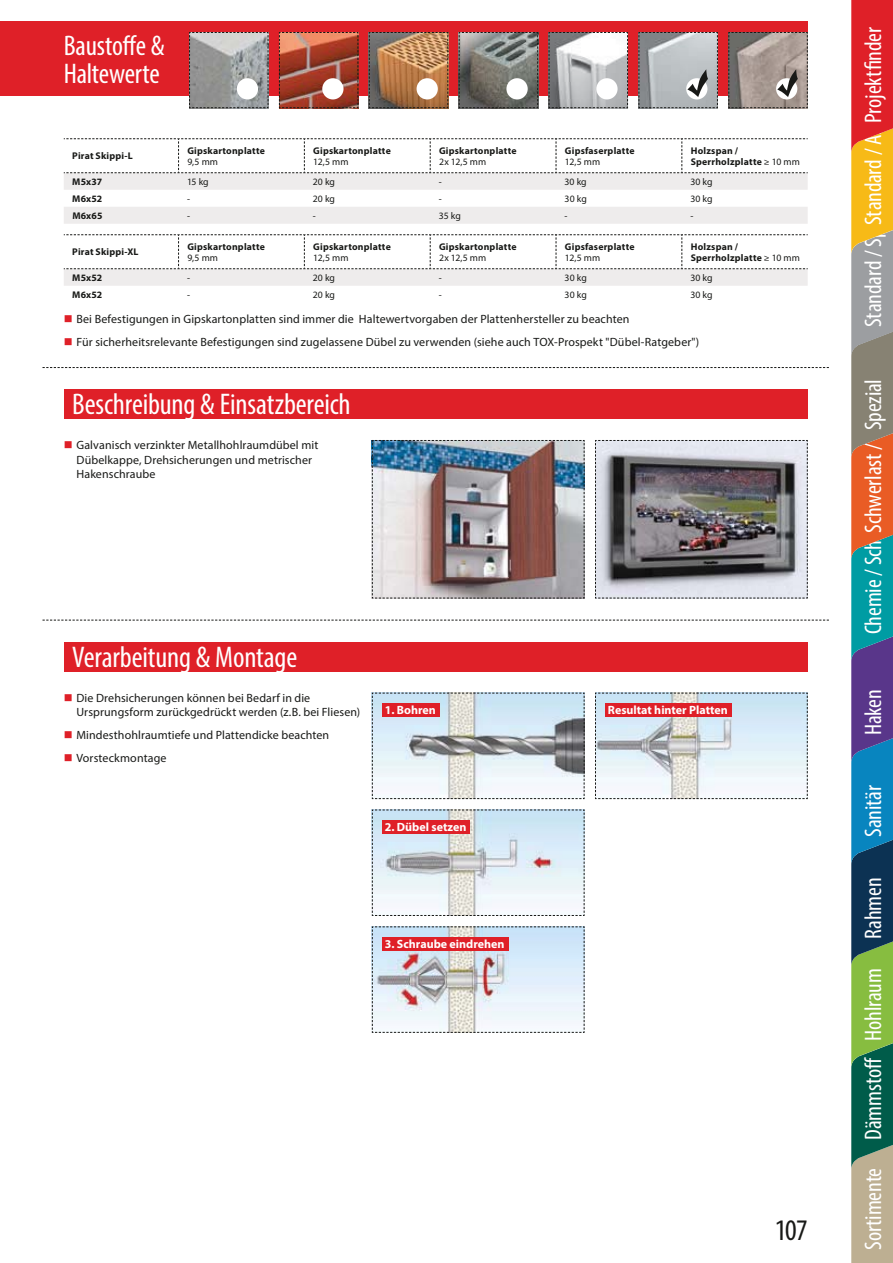
<style>
.page{position:relative;width:893px;height:1263px;background:#fff}
.page>*{position:absolute;margin:0;border:0;box-sizing:border-box;transform-origin:0 0}
.t1{font:condensed 30px "Myriad Pro";letter-spacing:-.005em;color:#fff}
.t2{font:condensed 30px "Myriad Pro";color:#181917}
.t3{font:condensed 28.5px/28.5px "Myriad Pro";letter-spacing:-.01em;color:#fff}
.t4{font:condensed 24px "Myriad Pro";letter-spacing:-.005em;color:#fff}
.t5{font:12px/14.4px "Myriad Pro";letter-spacing:.01em;color:#181917}
.t6{font:700 12px "Myriad Pro";color:#fff}
.t7{font:700 9.75px/11.7px "Myriad Pro";letter-spacing:.02em;color:#181917}
.t8{font:9.75px "Myriad Pro";color:#181917}
.s1{font-weight:400}
</style>
<div class="page">
<div style="left:0;top:21px;width:808px;height:75px;background:#df2028"></div>
<svg style="left:189px;top:32px;width:80px;height:76px;background:#9fa1a1"></svg>
<div style="left:237px;top:78px;width:21px;height:21px;background:#fff;border-radius:50%"></div>
<img style="left:279px;top:32px;width:80px;height:76px">
<div style="left:322px;top:78px;width:21px;height:21px;background:#fff;border-radius:50%"></div>
<svg style="left:368px;top:32px;width:80px;height:76px;background:#a57b57"></svg>
<div style="left:416px;top:78px;width:22px;height:21px;background:#fff;border-radius:50%"></div>
<svg style="left:458px;top:32px;width:80px;height:76px;background:#757772"></svg>
<div style="left:506px;top:78px;width:22px;height:21px;background:#fff;border-radius:50%"></div>
<svg style="left:548px;top:32px;width:80px;height:76px;background:#babcbd"></svg>
<div style="left:596px;top:78px;width:21px;height:21px;background:#fff;border-radius:50%"></div>
<svg style="left:851px;top:0;width:41px;height:1262px;background:#7b7766"></svg>
<img style="left:372px;top:440px;width:213px;height:159px">
<svg style="left:595px;top:440px;width:213px;height:159px;background:#8a898d"></svg>
<svg style="left:43px;top:367px;width:786px;height:1px"></svg>
<svg style="left:43px;top:620px;width:786px;height:1px"></svg>
<svg style="left:595px;top:692px;width:213px;height:107px"></svg>
<svg style="left:372px;top:692px;width:213px;height:107px"></svg>
<svg style="left:372px;top:926px;width:213px;height:107px"></svg>
<svg style="left:372px;top:809px;width:213px;height:107px"></svg>
<div style="left:64px;top:389px;width:744px;height:30px;background:#df2028"></div>
<div style="left:64px;top:642px;width:744px;height:29px;background:#df2028"></div>
<div style="left:383px;top:703px;width:57px;height:14px;background:#df2028"></div>
<div style="left:383px;top:820px;width:87px;height:14px;background:#df2028"></div>
<div style="left:383px;top:937px;width:126px;height:14px;background:#df2028"></div>
<div style="left:606px;top:703px;width:126px;height:14px;background:#df2028"></div>
<svg style="left:64px;top:138px;width:744px;height:86px"></svg>
<svg style="left:64px;top:234px;width:744px;height:52px"></svg>
<svg style="left:638px;top:32px;width:80px;height:76px;background:#abb0b2"></svg>
<svg style="left:728px;top:32px;width:80px;height:76px;background:#9b918c"></svg>
<h2 class="t3" style="left:64px;top:33px;width:102px">Baustoffe &amp;<br>Haltewerte</h2>
<p class="t7" style="left:72px;top:151px;width:62px">Pirat Skippi-L</p>
<p class="t7" style="left:187px;top:145px;width:79px">Gipskartonplatte</p>
<p class="t8" style="left:187px;top:158px;width:32px">9,5 mm</p>
<p class="t7" style="left:313px;top:145px;width:79px">Gipskartonplatte</p>
<p class="t8" style="left:313px;top:158px;width:37px">12,5 mm</p>
<p class="t7" style="left:439px;top:145px;width:79px">Gipskartonplatte</p>
<p class="t8" style="left:439px;top:158px;width:49px">2x 12,5 mm</p>
<p class="t7" style="left:565px;top:145px;width:71px">Gipsfaserplatte</p>
<p class="t8" style="left:565px;top:158px;width:37px">12,5 mm</p>
<p class="t7" style="left:691px;top:145px;width:111px">Holzspan /<br>Sperrholzplatte <span class="s1">≥ 10 mm</span></p>
<p class="t7" style="left:72px;top:177px;width:31px">M5x37</p>
<p class="t8" style="left:187px;top:178px;width:23px">15 kg</p>
<p class="t8" style="left:313px;top:178px;width:24px">20 kg</p>
<p class="t8" style="left:439px;top:178px;width:4px">-</p>
<p class="t8" style="left:564px;top:178px;width:24px">30 kg</p>
<p class="t8" style="left:690px;top:178px;width:24px">30 kg</p>
<p class="t7" style="left:72px;top:193px;width:32px">M6x52</p>
<p class="t8" style="left:187px;top:195px;width:4px">-</p>
<p class="t8" style="left:313px;top:195px;width:24px">20 kg</p>
<p class="t8" style="left:439px;top:195px;width:4px">-</p>
<p class="t8" style="left:564px;top:195px;width:24px">30 kg</p>
<p class="t8" style="left:690px;top:195px;width:24px">30 kg</p>
<p class="t7" style="left:72px;top:210px;width:32px">M6x65</p>
<p class="t8" style="left:187px;top:212px;width:4px">-</p>
<p class="t8" style="left:313px;top:212px;width:4px">-</p>
<p class="t8" style="left:439px;top:212px;width:24px">35 kg</p>
<p class="t8" style="left:565px;top:212px;width:4px">-</p>
<p class="t8" style="left:690px;top:212px;width:4px">-</p>
<p class="t7" style="left:72px;top:247px;width:68px">Pirat Skippi-XL</p>
<p class="t7" style="left:565px;top:241px;width:71px">Gipsfaserplatte</p>
<p class="t8" style="left:565px;top:254px;width:37px">12,5 mm</p>
<p class="t7" style="left:187px;top:241px;width:79px">Gipskartonplatte</p>
<p class="t8" style="left:187px;top:254px;width:32px">9,5 mm</p>
<p class="t7" style="left:313px;top:241px;width:79px">Gipskartonplatte</p>
<p class="t8" style="left:313px;top:254px;width:37px">12,5 mm</p>
<p class="t7" style="left:439px;top:241px;width:79px">Gipskartonplatte</p>
<p class="t8" style="left:439px;top:254px;width:49px">2x 12,5 mm</p>
<p class="t7" style="left:691px;top:241px;width:111px">Holzspan /<br>Sperrholzplatte <span class="s1">≥ 10 mm</span></p>
<p class="t7" style="left:72px;top:273px;width:31px">M5x52</p>
<p class="t8" style="left:187px;top:274px;width:4px">-</p>
<p class="t8" style="left:313px;top:274px;width:24px">20 kg</p>
<p class="t8" style="left:439px;top:274px;width:4px">-</p>
<p class="t8" style="left:564px;top:274px;width:24px">30 kg</p>
<p class="t8" style="left:690px;top:274px;width:24px">30 kg</p>
<p class="t7" style="left:72px;top:289px;width:32px">M6x52</p>
<p class="t8" style="left:187px;top:291px;width:4px">-</p>
<p class="t8" style="left:313px;top:291px;width:24px">20 kg</p>
<p class="t8" style="left:439px;top:291px;width:4px">-</p>
<p class="t8" style="left:564px;top:291px;width:24px">30 kg</p>
<p class="t8" style="left:690px;top:291px;width:24px">30 kg</p>
<p class="t5" style="left:77px;top:308px;width:624px;line-height:23px">Bei Befestigungen in Gipskartonplatten sind immer die Haltewertvorgaben der Plattenhersteller zu beachten<br>Für sicherheitsrelevante Befestigungen sind zugelassene Dübel zu verwenden (siehe auch TOX-Prospekt "Dübel-Ratgeber")</p>
<h1 class="t1" style="left:72px;top:393px;width:280px">Beschreibung &amp; Einsatzbereich</h1>
<p class="t5" style="left:77px;top:439px;width:243px">Galvanisch verzinkter Metallhohlraumdübel mit<br>Dübelkappe, Drehsicherungen und metrischer<br>Hakenschraube</p>
<h1 class="t1" style="left:72px;top:645px;width:226px">Verarbeitung &amp; Montage</h1>
<p class="t5" style="left:77px;top:692px;width:285px">Die Drehsicherungen können bei Bedarf in die<br>Ursprungsform zurückgedrückt werden (z.B. bei Fliesen)</p>
<p class="t5" style="left:77px;top:725px;width:254px;line-height:23px">Mindesthohlraumtiefe und Plattendicke beachten<br>Vorsteckmontage</p>
<p class="t6" style="left:385px;top:706px;width:53px">1. Bohren</p>
<p class="t6" style="left:385px;top:823px;width:83px">2. Dübel setzen</p>
<p class="t6" style="left:385px;top:940px;width:121px">3. Schraube eindrehen</p>
<p class="t6" style="left:608px;top:706px;width:121px">Resultat hinter Platten</p>
<h1 class="t2" style="left:775px;top:1219px;width:34px">107</h1>
<h3 class="t4" style="left:864px;top:123px;width:98px;rotate:-90deg">Projektfinder</h3>
<h3 class="t4" style="left:864px;top:225px;width:138px;rotate:-90deg">Standard / Allzwec</h3>
<h3 class="t4" style="left:864px;top:327px;width:126px;rotate:-90deg">Standard / Spreiz</h3>
<h3 class="t4" style="left:864px;top:533px;width:155px;rotate:-90deg">Schwerlast / Spezial</h3>
<h3 class="t4" style="left:864px;top:634px;width:150px;rotate:-90deg">Chemie / Schwerlast</h3>
<h3 class="t4" style="left:864px;top:735px;width:47px;rotate:-90deg">Haken</h3>
<h3 class="t4" style="left:864px;top:837px;width:53px;rotate:-90deg">Sanitär</h3>
<h3 class="t4" style="left:864px;top:1250px;width:374px;rotate:-90deg">Sortimente Dämmstoff Hohlraum Rahmen</h3>
</div>
